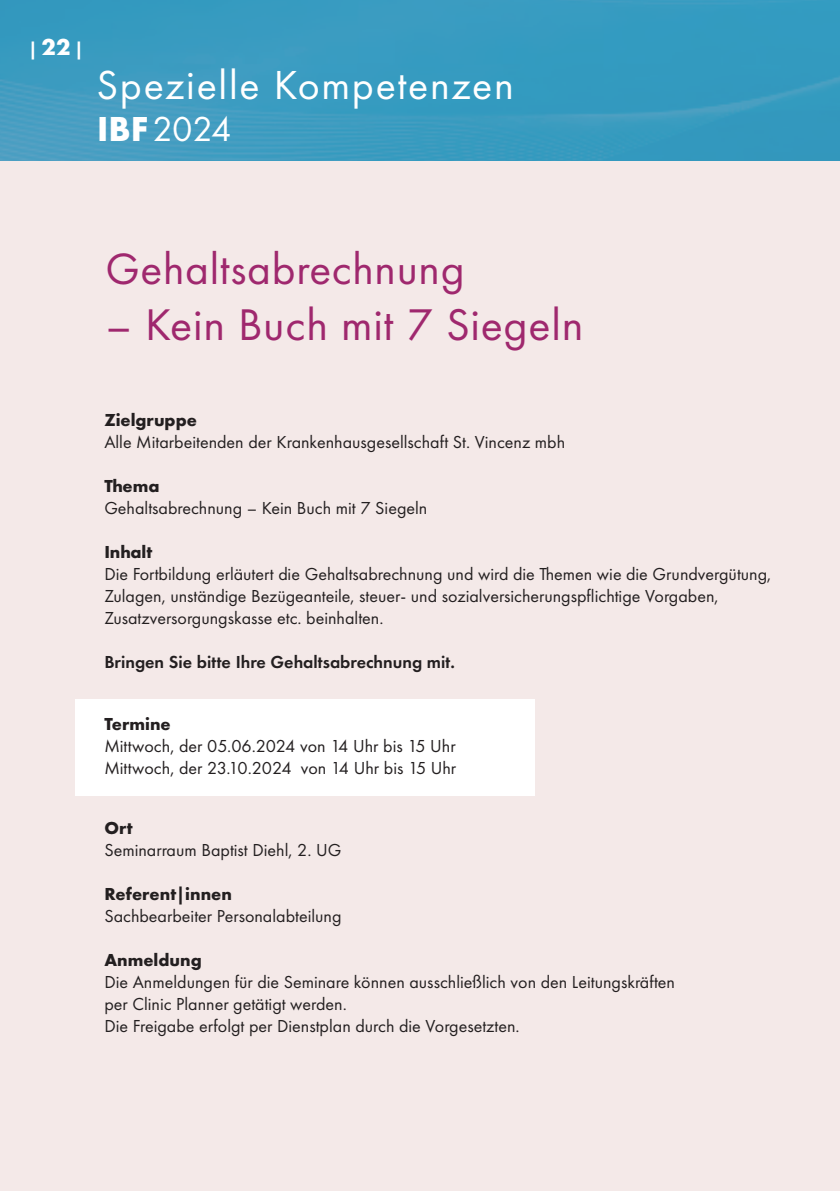
<style>
.page{position:relative;width:840px;height:1191px;background:#fff}
.page>*{position:absolute;margin:0;border:0;box-sizing:border-box;transform-origin:0 0}
.t1{font:46px "Futura PT";letter-spacing:.015em;color:#9f286e}
.t2{font:45.4px "Futura PT";letter-spacing:.015em;color:#9f286e}
.t3{font:42px "Futura PT";letter-spacing:.04em;color:#fff}
.t4{font:36px "Futura PT";color:#fff}
.t5{font:18px/22px "Futura PT";color:#231f20}
.t6{font:700 18px "Futura PT";color:#231f20}
.t7{font:600 18px "Futura PT";color:#231f20}
.t8{font:700 18px "Futura PT";color:#fff}
.s1{font-size:24px}
.s2{font-weight:700}
</style>
<div class="page">
<img style="left:0;top:0;width:839px;height:161px">
<div style="left:0;top:162px;width:839px;height:1029px;background:#f4e9e8"></div>
<div style="left:75px;top:699px;width:460px;height:96px;background:#fff"></div>
<p class="t8" style="left:28px;top:37px;width:57px">| <span class="s1">22</span> |</p>
<h3 class="t3" style="left:96px;top:60px;width:418px">Spezielle Kompetenzen</h3>
<h3 class="t4" style="left:97px;top:108px;width:136px"><span class="s2">IBF</span> 2024</h3>
<h2 class="t2" style="left:105px;top:242px;width:360px">Gehaltsabrechnung</h2>
<h1 class="t1" style="left:105px;top:298px;width:479px">– Kein Buch mit 7 Siegeln</h1>
<p class="t6" style="left:104px;top:409px;width:94px">Zielgruppe</p>
<p class="t5" style="left:104px;top:431px;width:462px">Alle Mitarbeitenden der Krankenhausgesellschaft St. Vincenz mbh</p>
<p class="t6" style="left:104px;top:475px;width:57px">Thema</p>
<p class="t5" style="left:104px;top:497px;width:324px">Gehaltsabrechnung – Kein Buch mit 7 Siegeln</p>
<p class="t6" style="left:104px;top:541px;width:49px">Inhalt</p>
<p class="t5" style="left:104px;top:563px;width:668px">Die Fortbildung erläutert die Gehaltsabrechnung und wird die Themen wie die Grundvergütung,<br>Zulagen, unständige Bezügeanteile, steuer- und sozialversicherungspflichtige Vorgaben,<br>Zusatzversorgungskasse etc. beinhalten.</p>
<p class="t7" style="left:104px;top:651px;width:352px">Bringen Sie bitte Ihre Gehaltsabrechnung mit.</p>
<p class="t6" style="left:104px;top:713px;width:68px">Termine</p>
<p class="t5" style="left:104px;top:735px;width:353px">Mittwoch, der 05.06.2024 von 14 Uhr bis 15 Uhr<br>Mittwoch, der 23.10.2024 von 14 Uhr bis 15 Uhr</p>
<p class="t6" style="left:104px;top:816px;width:30px">Ort</p>
<p class="t5" style="left:104px;top:839px;width:238px">Seminarraum Baptist Diehl, 2. UG</p>
<p class="t6" style="left:104px;top:882px;width:129px">Referent|innen</p>
<p class="t5" style="left:104px;top:905px;width:238px">Sachbearbeiter Personalabteilung</p>
<p class="t6" style="left:104px;top:948px;width:99px">Anmeldung</p>
<p class="t5" style="left:104px;top:971px;width:572px">Die Anmeldungen für die Seminare können ausschließlich von den Leitungskräften per Clinic Planner getätigt werden.<br>Die Freigabe erfolgt per Dienstplan durch die Vorgesetzten.</p>
</div>
